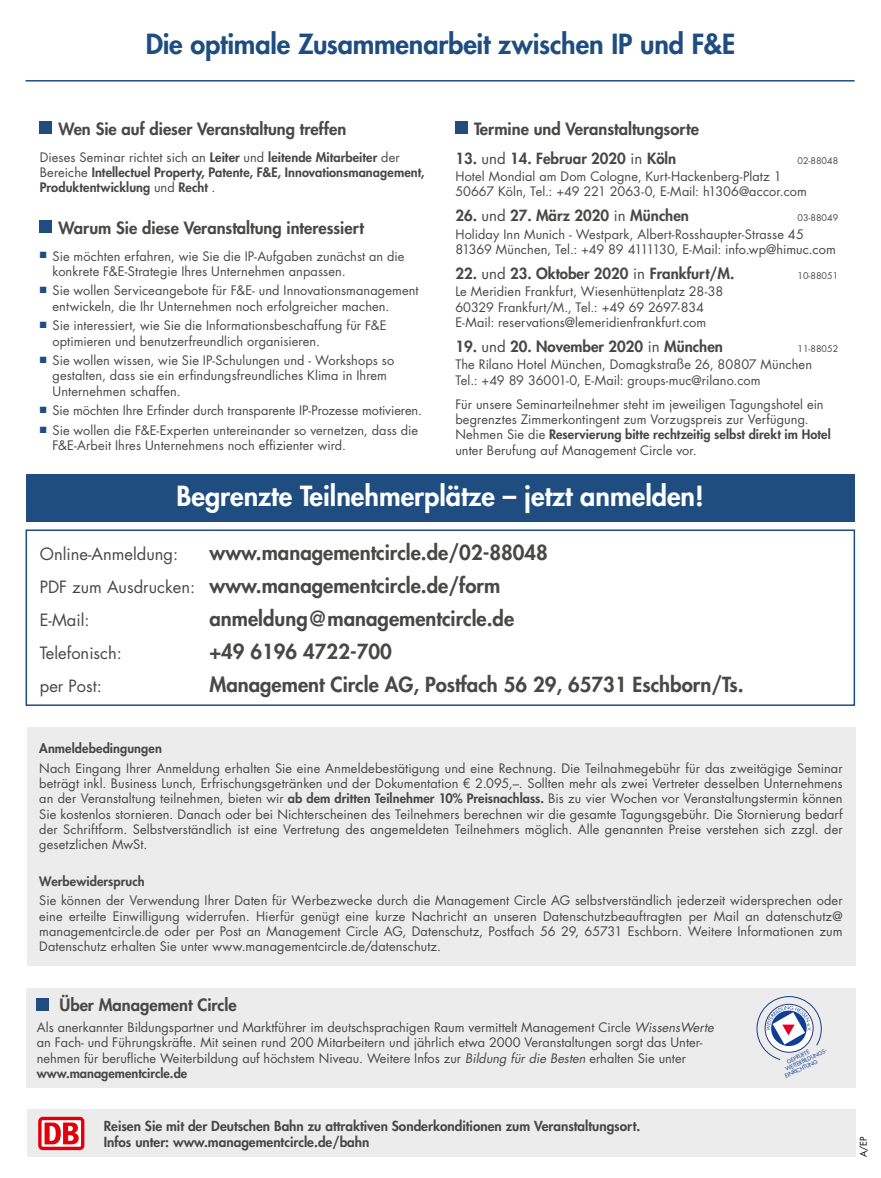
<style>
.page{position:relative;width:881px;height:1178px;background:#fff}
.page>*{position:absolute;margin:0;border:0;box-sizing:border-box;transform-origin:0 0}
.t1{font:800 27px "Futura Std";letter-spacing:-.01em;color:#1f4d80}
.t2{font:800 27px "Futura Std";color:#fff}
.t3{font:800 20.25px/32.8px "Futura Std";color:#484847}
.t4{font:800 16.5px "Futura Std";color:#484847}
.t5{font:16.5px "Futura Std";color:#484847}
.t6{font:800 15px "Futura Std";color:#484847}
.t7{font:800 13.5px/16.5px "Futura Std";color:#484847}
.t8{font:12.75px/15.3px "Futura Std";letter-spacing:.005em;color:#484847}
.t9{font:800 12.75px/15.3px "Futura Std";letter-spacing:.005em;color:#484847}
.t10{font:9px "Futura Std";color:#484847}
.t11{font:9px "Futura Std";color:#000}
.t12{font:5.55px "Futura CE";color:#0f3f93}
.s1{font-weight:400}
.s2{font-weight:800}
.s3{font-weight:400;font-size:16.5px}
.s4{font-style:italic}
</style>
<div class="page">
<div style="left:26px;top:529px;width:828px;height:177px;border:2px solid #1f4d80"></div>
<div style="left:455px;top:122px;width:12px;height:12px;background:#1f4d80"></div>
<div style="left:40px;top:220px;width:12px;height:13px;background:#1f4d80"></div>
<div style="left:40px;top:122px;width:12px;height:12px;background:#1f4d80"></div>
<div style="left:27px;top:728px;width:828px;height:238px;background:#ececec"></div>
<hr style="left:26px;top:80px;width:828px;height:2px;background:#1f4d80">
<div style="left:27px;top:1109px;width:828px;height:48px;background:#ececec"></div>
<div style="left:38px;top:1117px;width:46px;height:33px;background:#e3000b;border-radius:5px"></div>
<svg style="left:42px;top:1120px;width:39px;height:27px"></svg>
<svg style="left:45px;top:1122px;width:34px;height:22px"></svg>
<div style="left:26px;top:474px;width:828px;height:48px;background:#1f4d80"></div>
<div style="left:26px;top:988px;width:829px;height:100px;background:#ececec"></div>
<div style="left:37px;top:998px;width:12px;height:12px;background:#1f4d80"></div>
<svg style="left:756px;top:996px;width:65px;height:64px"></svg>
<h1 class="t1" style="left:146px;top:27px;width:591px">Die optimale Zusammenarbeit zwischen IP und F&amp;E</h1>
<p class="t4" style="left:59px;top:118px;width:289px">Wen Sie auf dieser Veranstaltung treffen</p>
<p class="t9" style="left:40px;top:149px;width:386px"><span class="s1">Dieses Seminar richtet sich an</span> Leiter <span class="s1">und</span> leitende Mitarbeiter <span class="s1">der<br>Bereiche</span> Intellectuel Property, Patente, F&amp;E, Innovationsmanagement,<br>Produktentwicklung <span class="s1">und</span> Recht <span class="s1">.</span></p>
<p class="t4" style="left:59px;top:217px;width:307px">Warum Sie diese Veranstaltung interessiert</p>
<p class="t8" style="left:53px;top:248px;width:353px;text-indent:-13px"><sup>■</sup> Sie möchten erfahren, wie Sie die IP-Aufgaben zunächst an die konkrete F&amp;E-Strategie Ihres Unternehmen anpassen.</p>
<p class="t8" style="left:53px;top:283px;width:367px;text-indent:-13px"><sup>■</sup> Sie wollen Serviceangebote für F&amp;E- und Innovationsmanagement entwickeln, die Ihr Unternehmen noch erfolgreicher machen.</p>
<p class="t8" style="left:53px;top:318px;width:335px;text-indent:-13px"><sup>■</sup> Sie interessiert, wie Sie die Informationsbeschaffung für F&amp;E optimieren und benutzerfreundlich organisieren.</p>
<p class="t8" style="left:53px;top:353px;width:343px;text-indent:-13px"><sup>■</sup> Sie wollen wissen, wie Sie IP-Schulungen und - Workshops so gestalten, dass sie ein erfindungsfreundliches Klima in Ihrem<br>Unternehmen schaffen.</p>
<p class="t8" style="left:40px;top:403px;width:383px"><sup>■</sup> Sie möchten Ihre Erfinder durch transparente IP-Prozesse motivieren.</p>
<p class="t8" style="left:53px;top:423px;width:367px;text-indent:-13px"><sup>■</sup> Sie wollen die F&amp;E-Experten untereinander so vernetzen, dass die<br>F&amp;E-Arbeit Ihres Unternehmens noch effizienter wird.</p>
<p class="t4" style="left:474px;top:118px;width:226px">Termine und Veranstaltungsorte</p>
<p class="t6" style="left:455px;top:148px;width:222px">13. <span class="s1">und</span> 14. Februar 2020 <span class="s1">in</span> Köln</p>
<p class="t10" style="left:797px;top:154px;width:42px">02-88048</p>
<p class="t8" style="left:455px;top:169px;width:353px">Hotel Mondial am Dom Cologne, Kurt-Hackenberg-Platz 1<br>50667 Köln, Tel.: +49 221 2063-0, E-Mail: h1306@accor.com</p>
<p class="t6" style="left:455px;top:206px;width:235px">26. <span class="s1">und</span> 27. März 2020 <span class="s1">in</span> München</p>
<p class="t10" style="left:797px;top:212px;width:42px">03-88049</p>
<p class="t8" style="left:455px;top:226px;width:382px">Holiday Inn Munich - Westpark, Albert-Rosshaupter-Strasse 45<br>81369 München, Tel.: +49 89 4111130, E-Mail: info.wp@himuc.com</p>
<p class="t6" style="left:455px;top:264px;width:280px">22. <span class="s1">und</span> 23. Oktober 2020 <span class="s1">in</span> Frankfurt/M.</p>
<p class="t10" style="left:797px;top:270px;width:42px">10-88051</p>
<p class="t8" style="left:455px;top:284px;width:269px">Le Meridien Frankfurt, Wiesenhüttenplatz 28-38<br>60329 Frankfurt/M., Tel.: +49 69 2697-834<br>E-Mail: reservations@lemeridienfrankfurt.com</p>
<p class="t6" style="left:455px;top:337px;width:269px">19. <span class="s1">und</span> 20. November 2020 <span class="s1">in</span> München</p>
<p class="t10" style="left:797px;top:343px;width:42px">11-88052</p>
<p class="t8" style="left:455px;top:357px;width:358px">The Rilano Hotel München, Domagkstraße 26, 80807 München<br>Tel.: +49 89 36001-0, E-Mail: groups-muc@rilano.com</p>
<p class="t8" style="left:455px;top:396px;width:376px">Für unsere Seminarteilnehmer steht im jeweiligen Tagungshotel ein begrenztes Zimmerkontingent zum Vorzugspreis zur Verfügung.<br>Nehmen Sie die <span class="s2">Reservierung bitte rechtzeitig selbst direkt im Hotel </span>unter Berufung auf Management Circle vor.</p>
<h1 class="t2" style="left:176px;top:479px;width:528px">Begrenzte Teilnehmerplätze – jetzt anmelden!</h1>
<h2 class="t3" style="left:40px;top:536px;width:509px;text-indent:169px">www.managementcircle.de/02-88048<br><span class="s3">PDF zum Ausdrucken:</span> www.managementcircle.de/form</h2>
<p class="t5" style="left:40px;top:609px;width:51px">E-Mail:</p>
<h2 class="t3" style="left:209px;top:602px;width:306px">anmeldung@managementcircle.de</h2>
<p class="t5" style="left:40px;top:642px;width:84px">Telefonisch:</p>
<h2 class="t3" style="left:209px;top:635px;width:184px">+49 6196 4722-700</h2>
<p class="t5" style="left:40px;top:675px;width:63px">per Post:</p>
<h2 class="t3" style="left:209px;top:668px;width:535px">Management Circle AG, Postfach 56 29, 65731 Eschborn/Ts.</h2>
<p class="t5" style="left:40px;top:544px;width:140px">Online-Anmeldung:</p>
<p class="t9" style="left:39px;top:741px;width:124px">Anmeldebedingungen</p>
<p class="t8" style="left:39px;top:760px;width:804px;text-align:justify">Nach Eingang Ihrer Anmeldung erhalten Sie eine Anmeldebestätigung und eine Rechnung. Die Teilnahmegebühr für das zweitägige Seminar beträgt inkl. Business Lunch, Erfrischungsgetränken und der Dokumentation € 2.095,–. Sollten mehr als zwei Vertreter desselben Unternehmens an der Veranstaltung teilnehmen, bieten wir <span class="s2">ab dem dritten Teilnehmer 10% Preisnachlass.</span> Bis zu vier Wochen vor Veranstaltungstermin können Sie kostenlos stornieren. Danach oder bei Nichterscheinen des Teilnehmers berechnen wir die gesamte Tagungsgebühr. Die Stornierung bedarf der Schriftform. Selbstverständlich ist eine Vertretung des angemeldeten Teilnehmers möglich. Alle genannten Preise verstehen sich zzgl. der gesetzlichen MwSt.</p>
<p class="t9" style="left:39px;top:873px;width:107px">Werbewiderspruch</p>
<p class="t8" style="left:39px;top:893px;width:804px;text-align:justify">Sie können der Verwendung Ihrer Daten für Werbezwecke durch die Management Circle AG selbstverständlich jederzeit widersprechen oder eine erteilte Einwilligung widerrufen. Hierfür genügt eine kurze Nachricht an unseren Datenschutzbeauftragten per Mail an datenschutz@ managementcircle.de oder per Post an Management Circle AG, Datenschutz, Postfach 56 29, 65731 Eschborn. Weitere Informationen zum Datenschutz erhalten Sie unter www.managementcircle.de/datenschutz.</p>
<p class="t4" style="left:59px;top:995px;width:179px">Über Management Circle</p>
<p class="t8" style="left:37px;top:1020px;width:678px">Als anerkannter Bildungspartner und Marktführer im deutschsprachigen Raum vermittelt Management Circle <span class="s4">WissensWerte </span>an Fach- und Führungskräfte. Mit seinen rund 200 Mitarbeitern und jährlich etwa 2000 Veranstaltungen sorgt das Unter&shy;nehmen für berufliche Weiterbildung auf höchstem Niveau. Weitere Infos zur <span class="s4">Bildung für die Besten</span> erhalten Sie unter <span class="s2">www.managementcircle.de</span></p>
<p class="t7" style="left:104px;top:1117px;width:538px">Reisen Sie mit der Deutschen Bahn zu attraktiven Sonderkonditionen zum Veranstaltungsort.<br>Infos unter: www.managementcircle.de/bahn</p>
<p class="t12" style="left:783px;top:1066px;width:48px;rotate:-26deg">WEITERBILDUNGS-</p>
<p class="t12" style="left:785px;top:1059px;width:26px;rotate:-26deg">GEPRÜFTE</p>
<p class="t12" style="left:783px;top:1073px;width:37px;rotate:-26deg">EINRICHTUNG</p>
<p class="t11" style="left:857px;top:1157px;width:22px;rotate:-90deg">A/EP</p>
</div>
